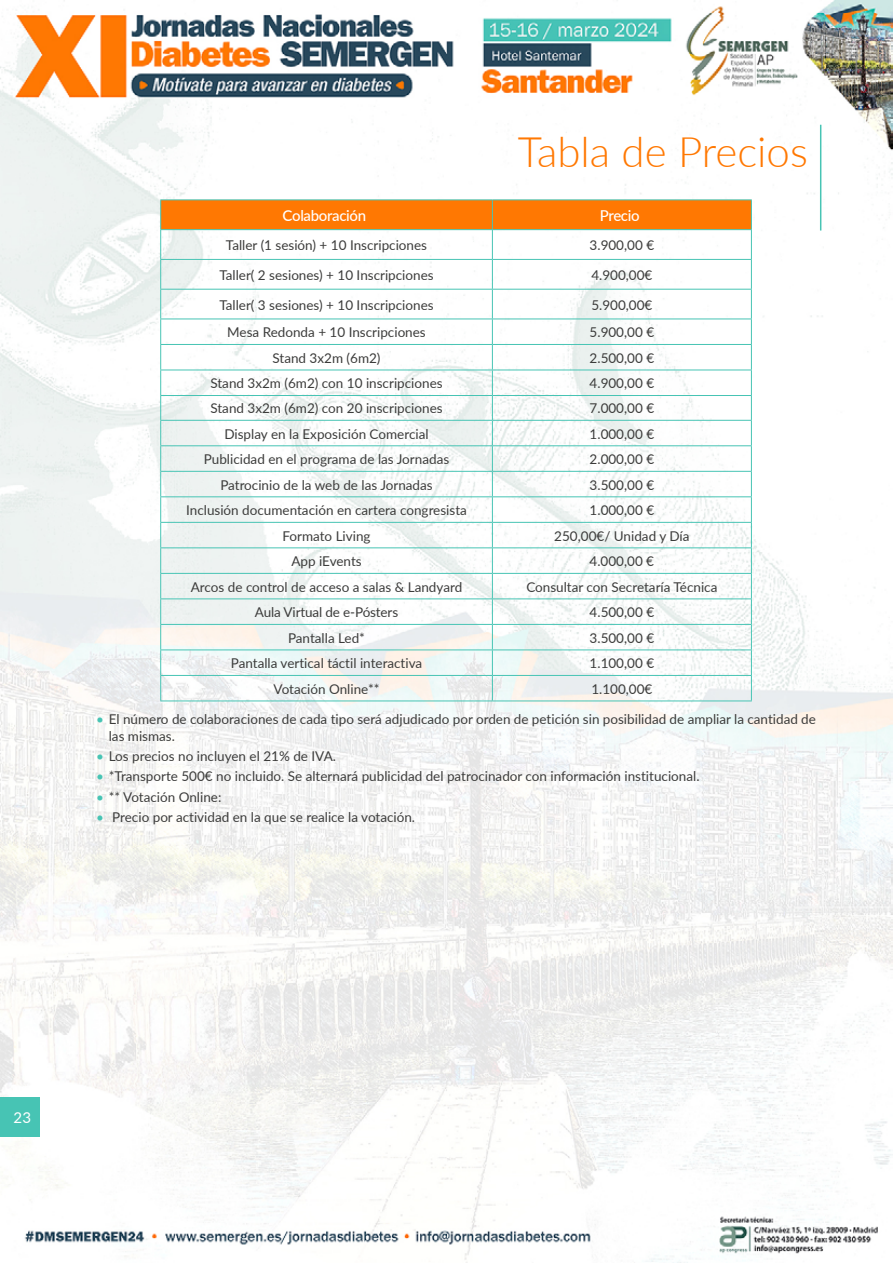
<style>
.page{position:relative;width:893px;height:1263px;background:#fff}
.page>*{position:absolute;margin:0;border:0;box-sizing:border-box;transform-origin:0 0}
.t1{font:300 42px "Lato";color:#ff7802}
.t2{font:500 15px "Lato";letter-spacing:-.02em;color:#fff}
.t3{font:15px "Lato";color:#fff}
.t4{font:13.5px/16.2px "Lato";color:#3c3c3b}
.s1{color:#47c4b4}
</style>
<div class="page">
<img style="left:0;top:0;width:893px;height:1263px">
<div style="left:0;top:1097px;width:40px;height:39px;background:#47c4b4"></div>
<hr style="left:820px;top:125px;width:1px;height:106px;background:#47c4b4">
<hr style="left:160px;top:199px;width:332px;height:1px;background:#47c4b4">
<hr style="left:492px;top:199px;width:260px;height:1px;background:#47c4b4">
<svg style="left:160px;top:200px;width:592px;height:500px"></svg>
<hr style="left:160px;top:649px;width:332px;height:1px;background:#47c4b4">
<hr style="left:492px;top:649px;width:260px;height:1px;background:#47c4b4">
<hr style="left:160px;top:675px;width:332px;height:1px;background:#47c4b4">
<hr style="left:492px;top:675px;width:260px;height:1px;background:#47c4b4">
<hr style="left:160px;top:700px;width:332px;height:1px;background:#47c4b4">
<hr style="left:492px;top:700px;width:260px;height:1px;background:#47c4b4">
<h1 class="t1" style="left:518px;top:123px;width:292px">Tabla de Precios</h1>
<p class="t2" style="left:283px;top:205px;width:85px">Colaboración</p>
<p class="t2" style="left:600px;top:205px;width:41px">Precio</p>
<p class="t4" style="left:226px;top:236px;width:203px">Taller (1 sesión) + 10 Inscripciones</p>
<p class="t4" style="left:590px;top:236px;width:66px">3.900,00 €</p>
<p class="t4" style="left:219px;top:266px;width:216px">Taller( 2 sesiones) + 10 Inscripciones</p>
<p class="t4" style="left:591px;top:266px;width:63px">4.900,00€</p>
<p class="t4" style="left:219px;top:296px;width:216px">Taller( 3 sesiones) + 10 Inscripciones</p>
<p class="t4" style="left:591px;top:296px;width:63px">5.900,00€</p>
<p class="t4" style="left:227px;top:324px;width:200px">Mesa Redonda + 10 Inscripciones</p>
<p class="t4" style="left:590px;top:324px;width:66px">5.900,00 €</p>
<p class="t4" style="left:273px;top:349px;width:110px">Stand 3x2m (6m2)</p>
<p class="t4" style="left:590px;top:349px;width:66px">2.500,00 €</p>
<p class="t4" style="left:210px;top:375px;width:234px">Stand 3x2m (6m2) con 10 inscripciones</p>
<p class="t4" style="left:590px;top:375px;width:66px">4.900,00 €</p>
<p class="t4" style="left:210px;top:400px;width:234px">Stand 3x2m (6m2) con 20 inscripciones</p>
<p class="t4" style="left:590px;top:400px;width:66px">7.000,00 €</p>
<p class="t4" style="left:224px;top:425px;width:206px">Display en la Exposición Comercial</p>
<p class="t4" style="left:590px;top:425px;width:66px">1.000,00 €</p>
<p class="t4" style="left:204px;top:450px;width:247px">Publicidad en el programa de las Jornadas</p>
<p class="t4" style="left:590px;top:450px;width:66px">2.000,00 €</p>
<p class="t4" style="left:220px;top:476px;width:214px">Patrocinio de la web de las Jornadas</p>
<p class="t4" style="left:590px;top:476px;width:66px">3.500,00 €</p>
<p class="t4" style="left:186px;top:501px;width:282px">Inclusión documentación en cartera congresista</p>
<p class="t4" style="left:590px;top:501px;width:66px">1.000,00 €</p>
<p class="t4" style="left:282px;top:527px;width:90px">Formato Living</p>
<p class="t4" style="left:554px;top:527px;width:137px">250,00€/ Unidad y Día</p>
<p class="t4" style="left:291px;top:552px;width:72px">App iEvents</p>
<p class="t4" style="left:590px;top:552px;width:66px">4.000,00 €</p>
<p class="t4" style="left:191px;top:578px;width:273px">Arcos de control de acceso a salas &amp; Landyard</p>
<p class="t4" style="left:526px;top:578px;width:193px">Consultar con Secretaría Técnica</p>
<p class="t4" style="left:255px;top:603px;width:145px">Aula Virtual de e-Pósters</p>
<p class="t4" style="left:590px;top:603px;width:66px">4.500,00 €</p>
<p class="t4" style="left:288px;top:629px;width:78px">Pantalla Led*</p>
<p class="t4" style="left:590px;top:629px;width:66px">3.500,00 €</p>
<p class="t4" style="left:231px;top:655px;width:193px">Pantalla vertical táctil interactiva</p>
<p class="t4" style="left:590px;top:655px;width:66px">1.100,00 €</p>
<p class="t4" style="left:274px;top:680px;width:107px">Votación Online**</p>
<p class="t4" style="left:591px;top:680px;width:63px">1.100,00€</p>
<p class="t4" style="left:109px;top:711px;width:709px;text-indent:-13px"><span class="s1">•</span> El número de colaboraciones de cada tipo será adjudicado por orden de petición sin posibilidad de ampliar la cantidad de las mismas.</p>
<p class="t4" style="left:96px;top:747px;width:241px"><span class="s1">•</span> Los precios no incluyen el 21% de IVA.</p>
<p class="t4" style="left:96px;top:768px;width:605px"><span class="s1">•</span> *Transporte 500€ no incluido. Se alternará publicidad del patrocinador con información institucional.</p>
<p class="t4" style="left:96px;top:788px;width:127px"><span class="s1">•</span> ** Votación Online:</p>
<p class="t4" style="left:96px;top:809px;width:321px"><span class="s1">•</span> Precio por actividad en la que se realice la votación.</p>
<p class="t3" style="left:14px;top:1107px;width:19px">23</p>
</div>
